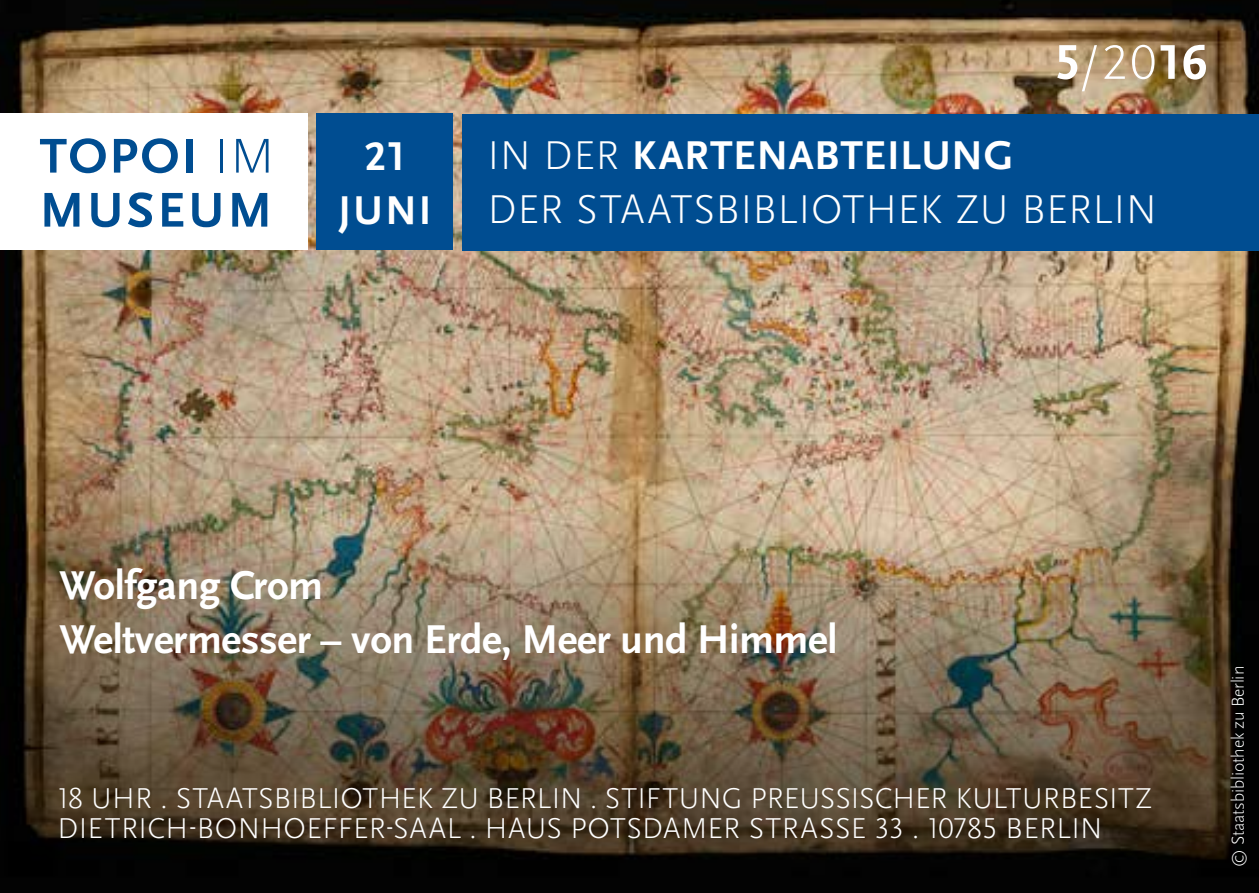
<style>
.page{position:relative;width:1259px;height:893px;background:#fff}
.page>*{position:absolute;margin:0;border:0;box-sizing:border-box;transform-origin:0 0}
.t1{font:700 51px/54px "Scala Sans OT";letter-spacing:.06em;color:#004d91}
.t2{font:700 51px "Scala Sans OT";color:#fff}
.t3{font:700 42px/54px "Scala Sans OT";letter-spacing:-.01em;color:#fff;text-align:center}
.t4{font:300 42px/54px "Scala Sans OT";letter-spacing:.01em;color:#fff}
.t5{font:300 30px/30px "Scala Sans OT";letter-spacing:.005em;color:#fff}
.t6{font:300 18px "Scala Sans OT";letter-spacing:-.01em;color:#fff}
.s1{font-weight:300}
.s2{font-weight:700}
</style>
<div class="page">
<img style="left:0;top:0;width:1259px;height:523px">
<img style="left:0;top:523px;width:1259px;height:370px">
<div style="left:0;top:114px;width:307px;height:136px;background:#fff"></div>
<div style="left:317px;top:113px;width:136px;height:136px;background:#004d91"></div>
<div style="left:463px;top:114px;width:796px;height:136px;background:#004d91"></div>
<h1 class="t1" style="left:40px;top:130px;width:236px">TOPOI <span class="s1">IM<br></span>MUSEUM</h1>
<h2 class="t3" style="left:338px;top:130px;width:95px">21<br>JUNI</h2>
<h1 class="t2" style="left:1055px;top:34px;width:153px">5<span class="s1">/20</span>16</h1>
<h2 class="t4" style="left:487px;top:129px;width:671px">IN DER <span class="s2">KARTENABTEILUNG<br></span>DER STAATSBIBLIOTHEK ZU BERLIN</h2>
<h2 class="t3" style="left:60px;top:559px;width:779px;text-align:left">Wolfgang Crom<br>Weltvermesser – von Erde, Meer und Himmel</h2>
<p class="t5" style="left:57px;top:783px;width:1096px">18 UHR . STAATSBIBLIOTHEK ZU BERLIN . STIFTUNG PREUSSISCHER KULTURBESITZ<br>DIETRICH-BONHOEFFER-SAAL . HAUS POTSDAMER STRASSE 33 . 10785 BERLIN</p>
<p class="t6" style="left:1228px;top:867px;width:202px;rotate:-90deg">© Staatsbibliothek zu Berlin</p>
</div>
